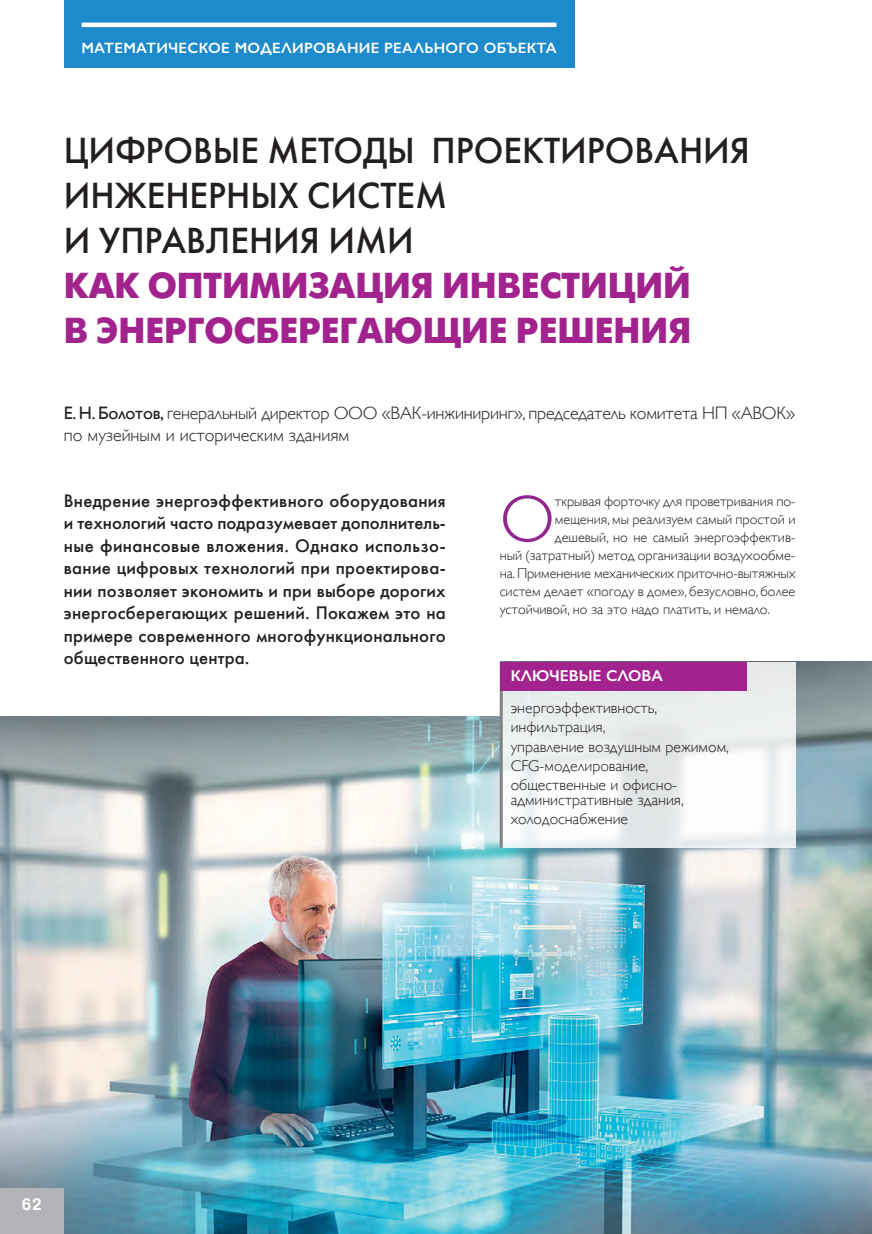
<style>
.page{position:relative;width:872px;height:1234px;background:#fff}
.page>*{position:absolute;margin:0;border:0;box-sizing:border-box;transform-origin:0 0}
._0_Main_text{font:300 67.05px "Gill Sans";color:#90268f}
._0_Zagolovok{font:36px/45px "Futuris C";color:#231f20}
._0_Zagolovok-2{font:700 36px/45px "Futuris C";color:#a2238e}
._0_Main_text-2{font:18px/22.5px "Futuris C";letter-spacing:.01em;color:#231f20;text-align:justify}
._0_Main_text-3{font:300 18px/22.5px "Gill Sans";letter-spacing:-.015em;color:#231f20}
.t1{font:700 16.5px "Pragmatica";color:#fff;scale:.89 1}
._0_Avtor{font:300 15.75px/15px "Gill Sans";color:#231f20}
._0_Avtor-2{font:600 15.75px "Gill Sans";color:#fff}
._0_Main_text-4{font:600 15px "Gill Sans";letter-spacing:.02em;color:#fff}
._0_Main_text-5{font:300 14.25px "Gill Sans";color:#231f20}
.s1{font-weight:400}
</style>
<div class="page">
<img style="left:0;top:662px;width:872px;height:571px">
<div style="left:0;top:540px;width:500px;height:176px;background:#fff"></div>
<div style="left:0;top:1188px;width:64px;height:45px;background:#b2b3b7"></div>
<div style="left:64px;top:0;width:510px;height:68px;background:#1d8acb"></div>
<hr style="left:82px;top:23px;width:474px;height:4px;background:#fff">
<svg style="left:503px;top:662px;width:292px;height:185px;fill:#eceff0"></svg>
<hr style="left:500px;top:662px;width:3px;height:185px;background:#808285">
<div style="left:500px;top:662px;width:246px;height:28px;background:#a2238e"></div>
<p class="_0_Main_text-4" style="left:81px;top:38px;width:476px">МАТЕМАТИЧЕСКОЕ МОДЕЛИРОВАНИЕ РЕАЛЬНОГО ОБЪЕКТА</p>
<p class="_0_Zagolovok" style="left:64px;top:128px;width:687px">ЦИФРОВЫЕ МЕТОДЫ ПРОЕКТИРОВАНИЯ<br>ИНЖЕНЕРНЫХ СИСТЕМ<br>И УПРАВЛЕНИЯ ИМИ</p>
<p class="_0_Zagolovok-2" style="left:64px;top:264px;width:629px">КАК ОПТИМИЗАЦИЯ ИНВЕСТИЦИЙ<br>В ЭНЕРГОСБЕРЕГАЮЩИЕ РЕШЕНИЯ</p>
<p class="_0_Main_text-3" style="left:64px;top:401px;width:733px"><span class="s1">Е. Н. Болотов,</span> генеральный директор ООО «ВАК-инжиниринг», председатель комитета НП «АВОК» по музейным и историческим зданиям</p>
<p class="_0_Main_text-2" style="left:64px;top:489px;width:383px">Внедрение энергоэффективного оборудования и технологий часто подразумевает дополнитель&shy;ные финансовые вложения. Однако использо&shy;вание цифровых технологий при проектирова&shy;нии позволяет экономить и при выборе дорогих энергосберегающих решений. Покажем это на примере современного многофункционального общественного центра.</p>
<p class="_0_Main_text" style="left:500px;top:466px;width:57px">О</p>
<p class="_0_Main_text-5" style="left:555px;top:489px;width:242px">ткрывая форточку для проветривания по-</p>
<p class="_0_Main_text-5" style="left:555px;top:507px;width:242px">мещения, мы реализуем самый простой и</p>
<p class="_0_Main_text-5" style="left:555px;top:525px;width:242px">дешевый, но не самый энергоэффектив-</p>
<p class="_0_Main_text-5" style="left:500px;top:543px;width:297px">ный (затратный) метод организации воздухообме-</p>
<p class="_0_Main_text-5" style="left:500px;top:561px;width:297px">на. Применение механических приточно-вытяжных</p>
<p class="_0_Main_text-5" style="left:500px;top:579px;width:297px">систем делает «погоду в доме», безусловно, более</p>
<p class="_0_Main_text-5" style="left:500px;top:597px;width:272px">устойчивой, но за это надо платить, и немало.</p>
<p class="_0_Avtor-2" style="left:511px;top:666px;width:154px">КЛЮЧЕВЫЕ СЛОВА</p>
<p class="_0_Avtor" style="left:511px;top:699px;width:148px">энергоэффективность,</p>
<p class="_0_Avtor" style="left:511px;top:718px;width:96px">инфильтрация,</p>
<p class="_0_Avtor" style="left:511px;top:738px;width:220px">управление воздушным режимом,</p>
<p class="_0_Avtor" style="left:511px;top:757px;width:139px">CFG-моделирование,</p>
<p class="_0_Avtor" style="left:511px;top:776px;width:175px">общественные и офисно&shy;административные здания,</p>
<p class="_0_Avtor" style="left:511px;top:810px;width:119px">холодоснабжение</p>
<p class="t1" style="left:22px;top:1193px;width:24px">62</p>
</div>
